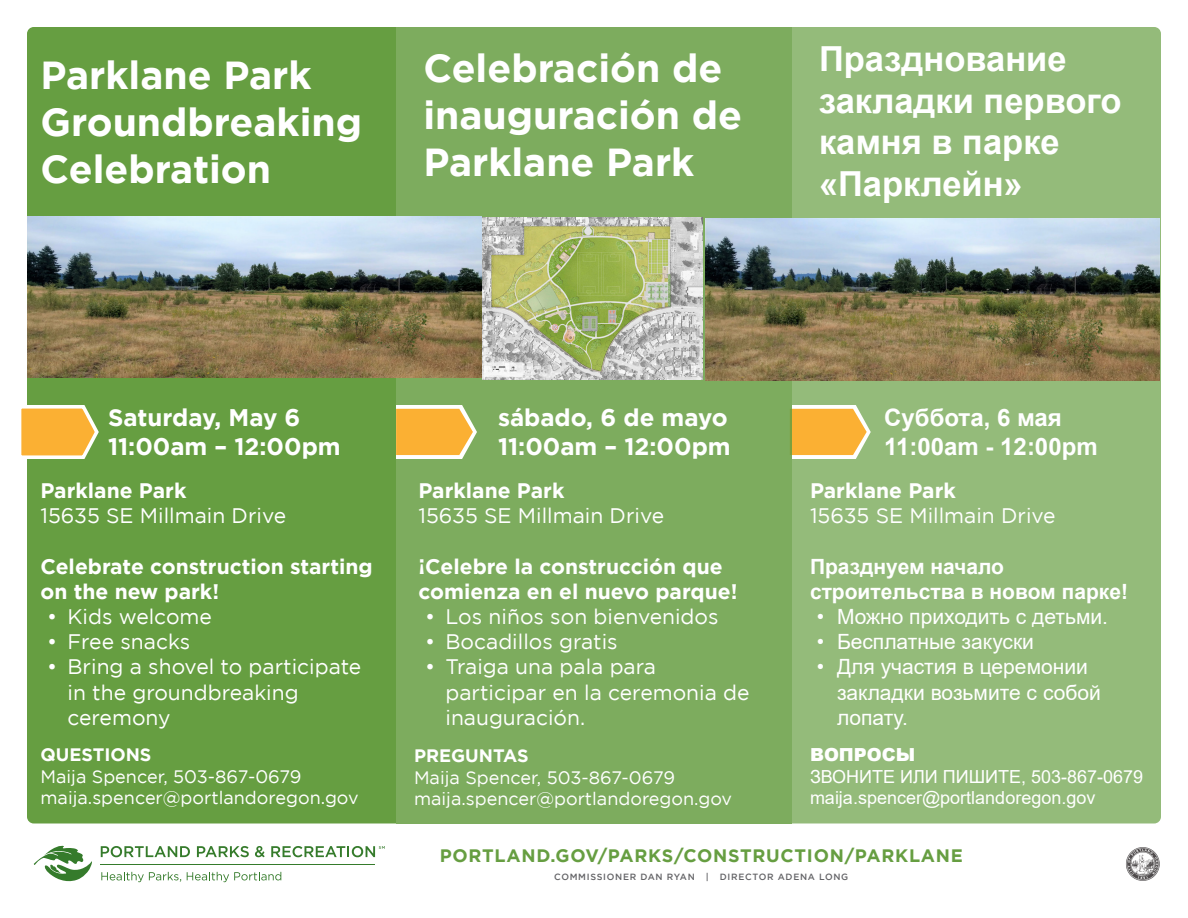
<style>
.page{position:relative;width:1188px;height:918px;background:#fff}
.page>*{position:absolute;margin:0;border:0;box-sizing:border-box;transform-origin:0 0}
.t1{font:700 39px/46.8px "Gotham";color:#fff}
.t2{font:700 34.5px/41.4px "Arial";color:#fff}
.t3{font:700 24px "Gotham";color:#fff}
.t4{font:700 24px "Arial";color:#fff}
.t5{font:21px/25.2px "Gotham";color:#fff}
.t6{font:700 21px/25.2px "Gotham";color:#fff}
.t7{font:21px/25.2px "Arial";color:#fff}
.t8{font:700 21px/25.2px "Arial";color:#fff}
.t9{font:18px/21.6px "Gotham";color:#fff}
.t10{font:18px "Arial";color:#fff}
.t11{font:700 18px "Gotham";letter-spacing:.04em;color:#669e41}
.t12{font:700 18px "Gotham";color:#fff}
.t13{font:900 18px "Arial";color:#fff}
.t14{font:500 9px "Gotham";letter-spacing:.08em;color:#636366}
</style>
<div class="page">
<div style="left:792px;top:27px;width:369px;height:797px;background:#94bb7a"></div>
<svg style="left:101px;top:846px;width:89px;height:11px"></svg>
<svg style="left:197px;top:846px;width:52px;height:11px"></svg>
<svg style="left:255px;top:846px;width:10px;height:11px"></svg>
<svg style="left:101px;top:872px;width:80px;height:10px"></svg>
<svg style="left:187px;top:872px;width:94px;height:10px"></svg>
<hr style="left:101px;top:865px;width:274px;height:1px;background:#357b2b">
<svg style="left:34px;top:846px;width:58px;height:36px"></svg>
<svg style="left:271px;top:846px;width:114px;height:11px"></svg>
<svg style="left:1126px;top:847px;width:34px;height:34px"></svg>
<svg style="left:792px;top:405px;width:79px;height:54px;background:#f1be5b"></svg>
<div style="left:396px;top:27px;width:396px;height:797px;background:#7dac5e"></div>
<div style="left:27px;top:27px;width:369px;height:797px;background:#669e41"></div>
<svg style="left:21px;top:403px;width:80px;height:58px;background:#e1b853"></svg>
<svg style="left:396px;top:405px;width:81px;height:54px;background:#f0bc59"></svg>
<img style="left:27px;top:216px;width:455px;height:162px">
<img style="left:482px;top:218px;width:221px;height:162px">
<img style="left:705px;top:219px;width:455px;height:162px">
<p class="t1" style="left:40px;top:51px;width:323px">Parklane Park<br>Groundbreaking<br>Celebration</p>
<p class="t1" style="left:423px;top:44px;width:320px">Celebración de inauguración de<br>Parklane Park</p>
<p class="t2" style="left:819px;top:39px;width:304px">Празднование закладки первого камня в парке «Парклейн»</p>
<p class="t3" style="left:108px;top:404px;width:194px">Saturday, May 6</p>
<p class="t3" style="left:108px;top:433px;width:234px">11:00am – 12:00pm</p>
<p class="t6" style="left:40px;top:477px;width:147px">Parklane Park</p>
<p class="t5" style="left:40px;top:503px;width:247px">15635 SE Millmain Drive</p>
<p class="t6" style="left:40px;top:553px;width:334px">Celebrate construction starting on the new park!</p>
<p class="t5" style="left:47px;top:604px;width:166px">• Kids welcome</p>
<p class="t5" style="left:47px;top:629px;width:145px">• Free snacks</p>
<p class="t5" style="left:68px;top:654px;width:295px;text-indent:-20px">• Bring a shovel to participate in the groundbreaking ceremony</p>
<p class="t12" style="left:40px;top:744px;width:112px">QUESTIONS</p>
<p class="t9" style="left:40px;top:765px;width:263px">Maija Spencer, 503-867-0679</p>
<p class="t9" style="left:40px;top:787px;width:320px">maija.spencer@portlandoregon.gov</p>
<p class="t3" style="left:498px;top:404px;width:231px">sábado, 6 de mayo</p>
<p class="t3" style="left:498px;top:433px;width:234px">11:00am – 12:00pm</p>
<p class="t6" style="left:418px;top:477px;width:147px">Parklane Park</p>
<p class="t5" style="left:418px;top:503px;width:247px">15635 SE Millmain Drive</p>
<p class="t6" style="left:418px;top:553px;width:321px">¡Celebre la construcción que comienza en el nuevo parque!</p>
<p class="t5" style="left:425px;top:604px;width:295px">• Los niños son bienvenidos</p>
<p class="t5" style="left:425px;top:629px;width:194px">• Bocadillos gratis</p>
<p class="t5" style="left:446px;top:654px;width:306px;text-indent:-20px">• Traiga una pala para participar en la ceremonia de inauguración.</p>
<p class="t12" style="left:414px;top:745px;width:116px">PREGUNTAS</p>
<p class="t9" style="left:414px;top:766px;width:320px">Maija Spencer, 503-867-0679 maija.spencer@portlandoregon.gov</p>
<p class="t4" style="left:884px;top:401px;width:179px">Суббота, 6 мая</p>
<p class="t4" style="left:884px;top:430px;width:215px">11:00am - 12:00pm</p>
<p class="t6" style="left:810px;top:477px;width:147px">Parklane Park</p>
<p class="t5" style="left:810px;top:503px;width:247px">15635 SE Millmain Drive</p>
<p class="t8" style="left:810px;top:554px;width:320px">Празднуем начало строительства в новом парке!</p>
<p class="t7" style="left:817px;top:604px;width:293px">• Можно приходить с детьми.</p>
<p class="t7" style="left:817px;top:629px;width:219px">• Бесплатные закуски</p>
<p class="t7" style="left:837px;top:654px;width:265px;text-indent:-20px">• Для участия в церемонии закладки возьмите с собой лопату.</p>
<p class="t13" style="left:810px;top:742px;width:107px">ВОПРОСЫ</p>
<p class="t10" style="left:810px;top:764px;width:335px">ЗВОНИТЕ ИЛИ ПИШИТЕ, 503-867-0679</p>
<p class="t10" style="left:810px;top:786px;width:287px">maija.spencer@portlandoregon.gov</p>
<p class="t11" style="left:440px;top:845px;width:525px">PORTLAND.GOV/PARKS/CONSTRUCTION/PARKLANE</p>
<p class="t14" style="left:554px;top:871px;width:296px">COMMISSIONER DAN RYAN | DIRECTOR ADENA LONG</p>
</div>
